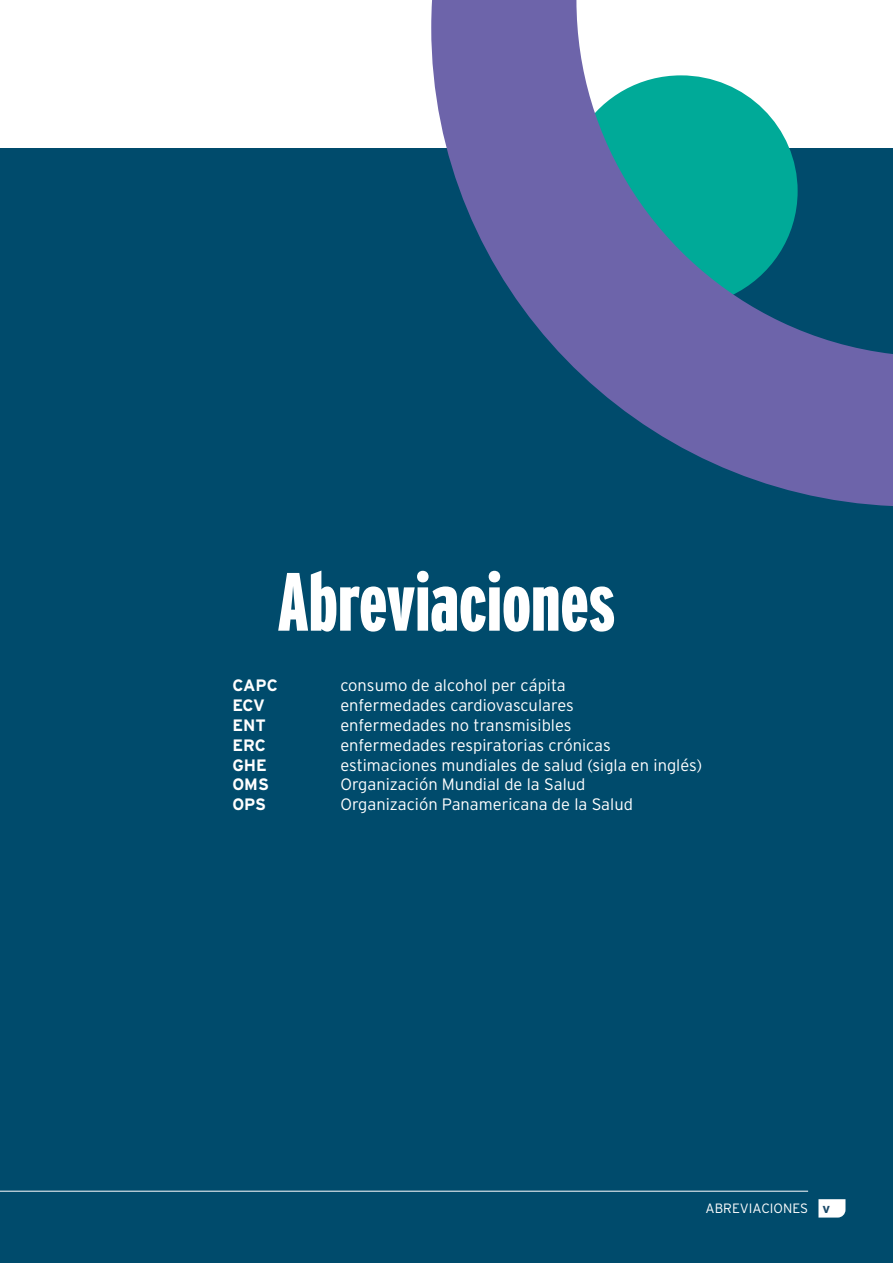
<style>
.page{position:relative;width:893px;height:1263px;background:#fff}
.page>*{position:absolute;margin:0;border:0;box-sizing:border-box;transform-origin:0 0}
.t1{font:82.5px "Interstate Black Comp";color:#fff}
.t2{font:300 16.5px "Interstate";color:#fff}
.t3{font:700 16.5px "Interstate";color:#fff}
.t4{font:300 13.5px "Interstate";color:#fff}
.s1{font-weight:700;color:#1b4a69}
</style>
<div class="page">
<div style="left:0;top:149px;width:893px;height:1114px;background:#004b6c"></div>
<svg style="left:818px;top:1199px;width:27px;height:18px"></svg>
<hr style="left:0;top:1191px;width:808px;height:1px;background:#fff">
<svg style="left:431px;top:0;width:462px;height:506px"></svg>
<h1 class="t1" style="left:278px;top:556px;width:339px">Abreviaciones</h1>
<p class="t3" style="left:232px;top:676px;width:47px">CAPC</p>
<p class="t2" style="left:340px;top:676px;width:227px">consumo de alcohol per cápita</p>
<p class="t3" style="left:232px;top:696px;width:34px">ECV</p>
<p class="t2" style="left:340px;top:696px;width:235px">enfermedades cardiovasculares</p>
<p class="t3" style="left:232px;top:716px;width:35px">ENT</p>
<p class="t2" style="left:340px;top:716px;width:233px">enfermedades no transmisibles</p>
<p class="t3" style="left:232px;top:736px;width:35px">ERC</p>
<p class="t2" style="left:340px;top:736px;width:272px">enfermedades respiratorias crónicas</p>
<p class="t3" style="left:232px;top:755px;width:36px">GHE</p>
<p class="t2" style="left:340px;top:755px;width:363px">estimaciones mundiales de salud (sigla en inglés)</p>
<p class="t3" style="left:232px;top:775px;width:38px">OMS</p>
<p class="t2" style="left:340px;top:775px;width:246px">Organización Mundial de la Salud</p>
<p class="t3" style="left:232px;top:795px;width:35px">OPS</p>
<p class="t2" style="left:340px;top:795px;width:294px">Organización Panamericana de la Salud</p>
<p class="t4" style="left:706px;top:1201px;width:126px">ABREVIACIONES <span class="s1">v</span></p>
</div>
